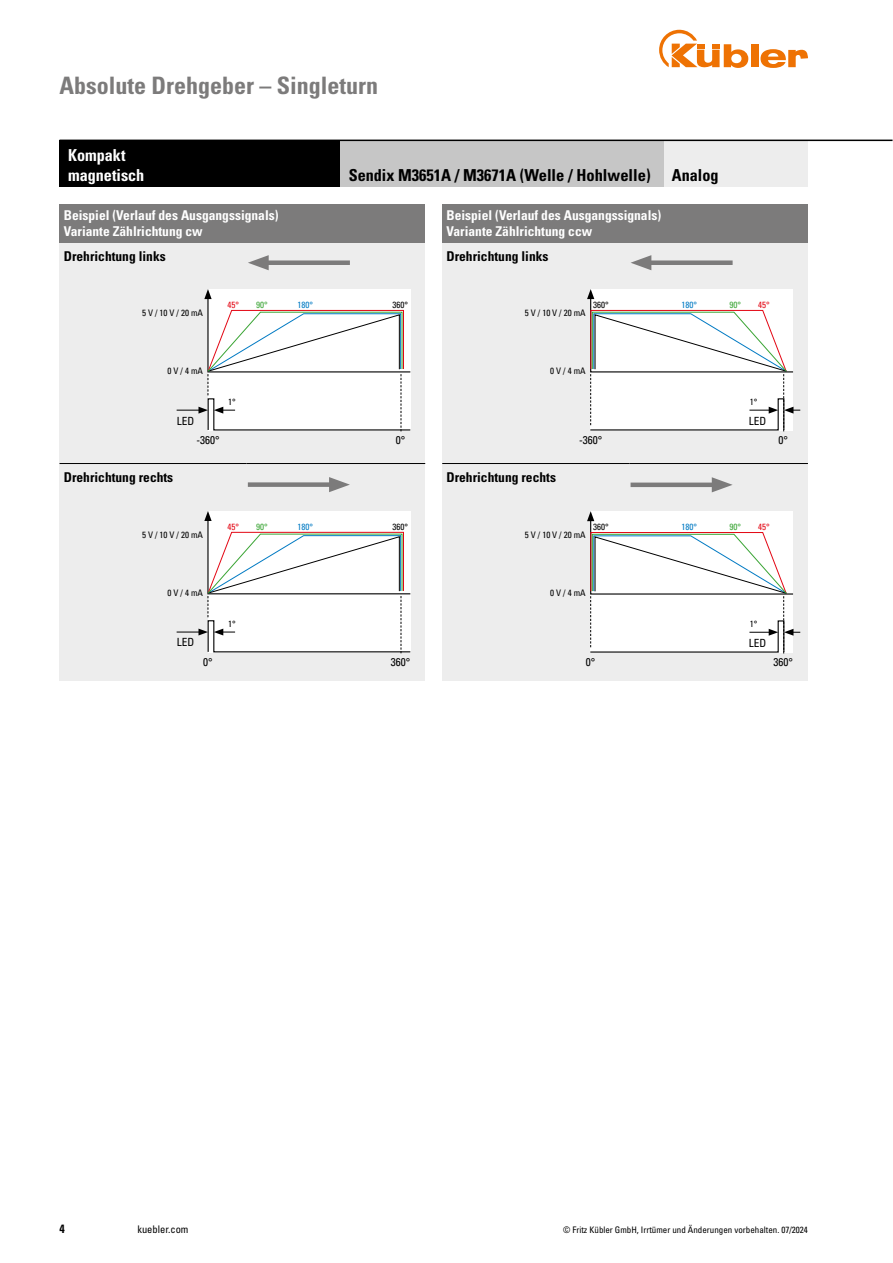
<style>
.page{position:relative;width:893px;height:1263px;background:#fff}
.page>*{position:absolute;margin:0;border:0;box-sizing:border-box;transform-origin:0 0}
.t1{font:700 condensed 24px "Univers LT Std";color:#7c7b7b}
.t2{font:700 condensed 16.5px "Univers LT Std";color:#000}
.t3{font:700 condensed 16.5px/19.8px "Univers LT Std";color:#fff}
.t4{font:700 condensed 13.5px/16.5px "Univers LT Std";color:#fff}
.t5{font:700 condensed 13.5px "Univers LT Std";color:#000}
.t6{font:700 condensed 12px "Univers LT Std";color:#000}
.t7{font:condensed 11.25px "Univers LT Std";color:#000}
.t8{font:condensed 10.5px "Univers LT Std";color:#000}
.t9{font:condensed 9px "Univers LT Std";color:#000}
.t10{font:condensed 9px "Univers LT Std";color:#007ac3}
.t11{font:condensed 9px "Univers LT Std";color:#e30613}
.t12{font:condensed 9px "Univers LT Std";color:#39a433}
</style>
<div class="page">
<div style="left:751px;top:44px;width:7px;height:23px;background:#ee7203"></div>
<svg style="left:760px;top:49px;width:48px;height:19px"></svg>
<svg style="left:659px;top:30px;width:89px;height:38px"></svg>
<div style="left:663px;top:140px;width:145px;height:47px;background:#ededed"></div>
<div style="left:60px;top:140px;width:280px;height:47px;background:#000"></div>
<div style="left:340px;top:140px;width:323px;height:47px;background:#c6c6c6"></div>
<div style="left:60px;top:204px;width:365px;height:476px;background:#ededed"></div>
<div style="left:60px;top:204px;width:365px;height:38px;background:#7c7b7b"></div>
<hr style="left:60px;top:463px;width:187px;height:1px;background:#000">
<hr style="left:247px;top:463px;width:178px;height:1px;background:#000">
<div style="left:442px;top:204px;width:366px;height:476px;background:#ededed"></div>
<div style="left:442px;top:204px;width:366px;height:38px;background:#7c7b7b"></div>
<hr style="left:442px;top:463px;width:187px;height:1px;background:#000">
<hr style="left:629px;top:463px;width:179px;height:1px;background:#000">
<div style="left:260px;top:260px;width:90px;height:5px;background:#7c7b7b"></div>
<svg style="left:248px;top:255px;width:21px;height:15px"></svg>
<div style="left:643px;top:260px;width:90px;height:5px;background:#7c7b7b"></div>
<svg style="left:631px;top:255px;width:20px;height:15px"></svg>
<hr style="left:631px;top:483px;width:89px;height:4px;background:#7c7b7b">
<svg style="left:712px;top:477px;width:21px;height:15px"></svg>
<div style="left:248px;top:482px;width:89px;height:5px;background:#7c7b7b"></div>
<svg style="left:329px;top:477px;width:21px;height:15px"></svg>
<svg style="left:177px;top:289px;width:234px;height:142px;background:#f0f0ef"></svg>
<svg style="left:587px;top:289px;width:213px;height:142px;background:#f1f1f1"></svg>
<svg style="left:587px;top:511px;width:213px;height:142px;background:#f1f1f1"></svg>
<svg style="left:177px;top:511px;width:234px;height:142px;background:#f0f0ef"></svg>
<hr style="left:60px;top:140px;width:832px;height:1px;background:#000">
<h1 class="t1" style="left:60px;top:71px;width:320px">Absolute Drehgeber – Singleturn</h1>
<h2 class="t3" style="left:68px;top:145px;width:78px">Kompakt magnetisch</h2>
<h3 class="t4" style="left:64px;top:207px;width:216px">Beispiel (Verlauf des Ausgangssignals)<br>Variante Zählrichtung cw</h3>
<h3 class="t5" style="left:64px;top:248px;width:103px">Drehrichtung links</h3>
<h2 class="t2" style="left:349px;top:165px;width:303px">Sendix M3651A / M3671A (Welle / Hohlwelle)</h2>
<h2 class="t2" style="left:426px;top:165px;width:205px">6 / M3681 (Welle / Hohlwelle)</h2>
<h3 class="t4" style="left:446px;top:207px;width:216px">Beispiel (Verlauf des Ausgangssignals)<br>Variante Zählrichtung ccw</h3>
<h3 class="t5" style="left:446px;top:248px;width:103px">Drehrichtung links</h3>
<h2 class="t2" style="left:672px;top:165px;width:48px">Analog</h2>
<p class="t11" style="left:227px;top:299px;width:13px">45°</p>
<p class="t11" style="left:758px;top:299px;width:13px">45°</p>
<p class="t12" style="left:256px;top:299px;width:13px">90°</p>
<p class="t12" style="left:729px;top:299px;width:13px">90°</p>
<p class="t10" style="left:298px;top:299px;width:17px">180°</p>
<p class="t10" style="left:681px;top:299px;width:17px">180°</p>
<p class="t9" style="left:393px;top:299px;width:17px">360°</p>
<p class="t9" style="left:593px;top:299px;width:17px">360°</p>
<p class="t9" style="left:142px;top:307px;width:62px">5 V / 10 V / 20 mA</p>
<p class="t9" style="left:525px;top:307px;width:62px">5 V / 10 V / 20 mA</p>
<p class="t9" style="left:168px;top:365px;width:37px">0 V / 4 mA</p>
<p class="t9" style="left:550px;top:365px;width:37px">0 V / 4 mA</p>
<p class="t9" style="left:228px;top:396px;width:9px">1°</p>
<p class="t9" style="left:750px;top:396px;width:9px">1°</p>
<p class="t7" style="left:177px;top:413px;width:19px">LED</p>
<p class="t7" style="left:749px;top:413px;width:19px">LED</p>
<h3 class="t5" style="left:64px;top:469px;width:111px">Drehrichtung rechts</h3>
<p class="t7" style="left:396px;top:433px;width:11px">0°</p>
<p class="t7" style="left:778px;top:433px;width:11px">0°</p>
<p class="t7" style="left:196px;top:433px;width:25px">-360°</p>
<p class="t7" style="left:579px;top:433px;width:25px">-360°</p>
<h3 class="t5" style="left:446px;top:469px;width:111px">Drehrichtung rechts</h3>
<p class="t11" style="left:227px;top:521px;width:13px">45°</p>
<p class="t11" style="left:758px;top:521px;width:13px">45°</p>
<p class="t12" style="left:256px;top:521px;width:13px">90°</p>
<p class="t12" style="left:729px;top:521px;width:13px">90°</p>
<p class="t10" style="left:298px;top:521px;width:17px">180°</p>
<p class="t10" style="left:681px;top:521px;width:17px">180°</p>
<p class="t9" style="left:393px;top:521px;width:17px">360°</p>
<p class="t9" style="left:593px;top:521px;width:17px">360°</p>
<p class="t9" style="left:142px;top:529px;width:62px">5 V / 10 V / 20 mA</p>
<p class="t9" style="left:525px;top:529px;width:62px">5 V / 10 V / 20 mA</p>
<p class="t9" style="left:168px;top:587px;width:37px">0 V / 4 mA</p>
<p class="t9" style="left:550px;top:587px;width:37px">0 V / 4 mA</p>
<p class="t9" style="left:228px;top:618px;width:9px">1°</p>
<p class="t9" style="left:750px;top:618px;width:9px">1°</p>
<p class="t7" style="left:177px;top:635px;width:19px">LED</p>
<p class="t7" style="left:749px;top:635px;width:19px">LED</p>
<p class="t7" style="left:391px;top:655px;width:21px">360°</p>
<p class="t7" style="left:773px;top:655px;width:21px">360°</p>
<p class="t7" style="left:203px;top:655px;width:11px">0°</p>
<p class="t7" style="left:586px;top:655px;width:11px">0°</p>
<h3 class="t6" style="left:60px;top:1221px;width:7px">4</h3>
<p class="t8" style="left:137px;top:1223px;width:53px">kuebler.com</p>
<p class="t9" style="left:563px;top:1224px;width:246px">© Fritz Kübler GmbH, Irrtümer und Änderungen vorbehalten. 07/2024</p>
</div>
